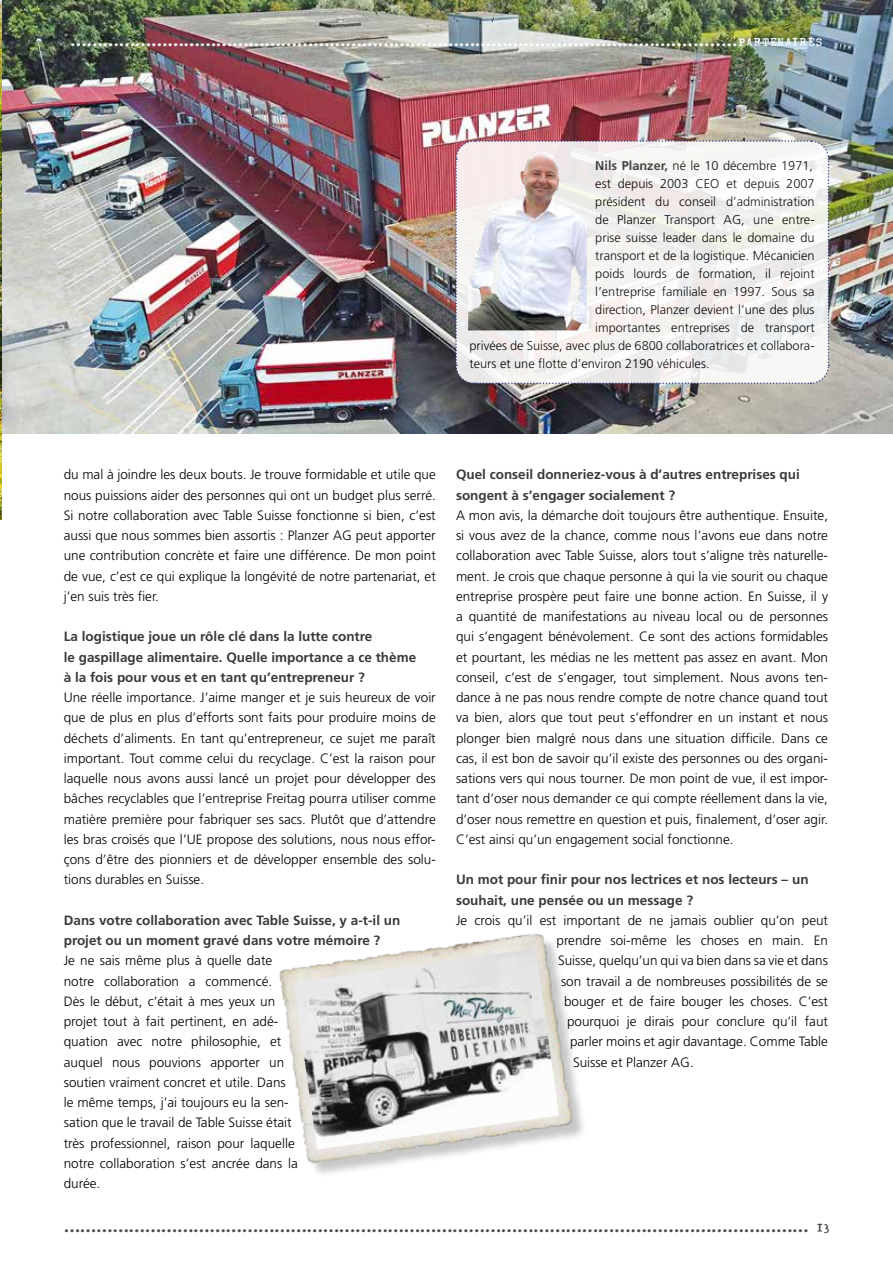
<style>
.page{position:relative;width:893px;height:1263px;background:#fff}
.page>*{position:absolute;margin:0;border:0;box-sizing:border-box;transform-origin:0 0}
.t1{font:16.5px "Linotype Typo American";color:#fff}
.t2{font:16.5px "Linotype Typo American";color:#484847}
.t3{font:300 13.5px/20.2px "Frutiger LT Pro";color:#000;text-align:justify}
.t4{font:700 13.5px/20.2px "Frutiger LT Pro";color:#3a3a39}
.t5{font:300 12.75px "Frutiger LT Pro";color:#000}
.s1{font-weight:700;color:#3a3a39}
</style>
<div class="page">
<img style="left:2px;top:0;width:891px;height:434px">
<img style="left:0;top:0;width:2px;height:520px">
<div style="left:283px;top:937px;width:304px;height:241px;background:#000;opacity:.22"></div>
<img style="left:279px;top:933px;width:296px;height:231px">
<img style="left:294px;top:948px;width:265px;height:202px">
<svg style="left:454px;top:140px;width:376px;height:245px"></svg>
<img style="left:474px;top:152px;width:63px;height:108px">
<p class="t1" style="left:70px;top:34px;width:754px">…………………………………………………………………………….........……………............PARTENAIRES</p>
<p class="t5" style="left:595px;top:158px;width:219px"><span class="s1">Nils Planzer,</span> né le 10 décembre 1971,</p>
<p class="t5" style="left:595px;top:176px;width:221px">est depuis 2003 CEO et depuis 2007</p>
<p class="t5" style="left:595px;top:194px;width:221px">président du conseil d’administration</p>
<p class="t5" style="left:595px;top:212px;width:221px">de Planzer Transport AG, une entre-</p>
<p class="t5" style="left:595px;top:230px;width:221px">prise suisse leader dans le domaine du</p>
<p class="t5" style="left:595px;top:248px;width:221px">transport et de la logistique. Mécanicien</p>
<p class="t5" style="left:595px;top:266px;width:221px">poids lourds de formation, il rejoint</p>
<p class="t5" style="left:595px;top:284px;width:221px">l’entreprise familiale en 1997. Sous sa</p>
<p class="t5" style="left:595px;top:302px;width:221px">direction, Planzer devient l’une des plus</p>
<p class="t5" style="left:595px;top:320px;width:221px">importantes entreprises de transport</p>
<p class="t5" style="left:470px;top:338px;width:347px">privées de Suisse, avec plus de 6800 collaboratrices et collabora-</p>
<p class="t5" style="left:470px;top:356px;width:241px">teurs et une flotte d’environ 2190 véhicules.</p>
<p class="t3" style="left:64px;top:465px;width:374px">du mal à joindre les deux bouts. Je trouve formidable et utile que nous puissions aider des personnes qui ont un budget plus serré.<br>Si notre collaboration avec Table Suisse fonctionne si bien, c’est aussi que nous sommes bien assortis : Planzer AG peut apporter une contribution concrète et faire une différence. De mon point de vue, c’est ce qui explique la longévité de notre partenariat, et j’en suis très fier.</p>
<p class="t4" style="left:64px;top:626px;width:354px">La logistique joue un rôle clé dans la lutte contre<br>le gaspillage alimentaire. Quelle importance a ce thème à la fois pour vous et en tant qu’entrepreneur ?</p>
<p class="t3" style="left:64px;top:687px;width:374px">Une réelle importance. J’aime manger et je suis heureux de voir que de plus en plus d’efforts sont faits pour produire moins de déchets d’aliments. En tant qu’entrepreneur, ce sujet me paraît important. Tout comme celui du recyclage. C’est la raison pour laquelle nous avons aussi lancé un projet pour développer des bâches recyclables que l’entreprise Freitag pourra utiliser comme matière première pour fabriquer ses sacs. Plutôt que d’attendre les bras croisés que l’UE propose des solutions, nous nous effor&shy;çons d’être des pionniers et de développer ensemble des solu&shy;tions durables en Suisse.</p>
<p class="t4" style="left:64px;top:910px;width:338px">Dans votre collaboration avec Table Suisse, y a-t-il un projet ou un moment gravé dans votre mémoire ?</p>
<p class="t3" style="left:64px;top:951px;width:235px;text-align:left">Je ne sais même plus à quelle date notre collaboration a commencé.<br>Dès le début, c’était à mes yeux un projet tout à fait pertinent, en adé&shy;quation avec notre philosophie, et auquel nous pouvions apporter un soutien vraiment concret et utile. Dans le même temps, j’ai toujours eu la sen&shy;sation que le travail de Table Suisse était très professionnel, raison pour laquelle notre collaboration s’est ancrée dans la durée.</p>
<p class="t4" style="left:456px;top:464px;width:345px">Quel conseil donneriez-vous à d’autres entreprises qui songent à s’engager socialement ?</p>
<p class="t3" style="left:456px;top:505px;width:374px">A mon avis, la démarche doit toujours être authentique. Ensuite, si vous avez de la chance, comme nous l’avons eue dans notre collaboration avec Table Suisse, alors tout s’aligne très naturelle&shy;ment. Je crois que chaque personne à qui la vie sourit ou chaque entreprise prospère peut faire une bonne action. En Suisse, il y a quantité de manifestations au niveau local ou de personnes qui s’engagent bénévolement. Ce sont des actions formidables et pourtant, les médias ne les mettent pas assez en avant. Mon conseil, c’est de s’engager, tout simplement. Nous avons ten&shy;dance à ne pas nous rendre compte de notre chance quand tout va bien, alors que tout peut s’effondrer en un instant et nous plonger bien malgré nous dans une situation difficile. Dans ce cas, il est bon de savoir qu’il existe des personnes ou des organi&shy;sations vers qui nous tourner. De mon point de vue, il est impor&shy;tant d’oser nous demander ce qui compte réellement dans la vie, d’oser nous remettre en question et puis, finalement, d’oser agir.<br>C’est ainsi qu’un engagement social fonctionne.</p>
<p class="t4" style="left:456px;top:869px;width:354px">Un mot pour finir pour nos lectrices et nos lecteurs – un souhait, une pensée ou un message ?</p>
<p class="t3" style="left:456px;top:910px;width:374px">Je crois qu’il est important de ne jamais oublier qu’on peut</p>
<p class="t3" style="left:557px;top:930px;width:273px">prendre soi-même les choses en main. En</p>
<p class="t3" style="left:558px;top:951px;width:271px">Suisse, quelqu’un qui va bien dans sa vie et dans</p>
<p class="t3" style="left:561px;top:971px;width:268px">son travail a de nombreuses possibilités de se</p>
<p class="t3" style="left:564px;top:991px;width:265px">bouger et de faire bouger les choses. C’est</p>
<p class="t3" style="left:567px;top:1011px;width:262px">pourquoi je dirais pour conclure qu’il faut</p>
<p class="t3" style="left:570px;top:1032px;width:259px">parler moins et agir davantage. Comme Table</p>
<p class="t3" style="left:573px;top:1052px;width:122px">Suisse et Planzer AG.</p>
<p class="t2" style="left:64px;top:1220px;width:767px">………………………………………………………………………………………………………………………… 13</p>
</div>
